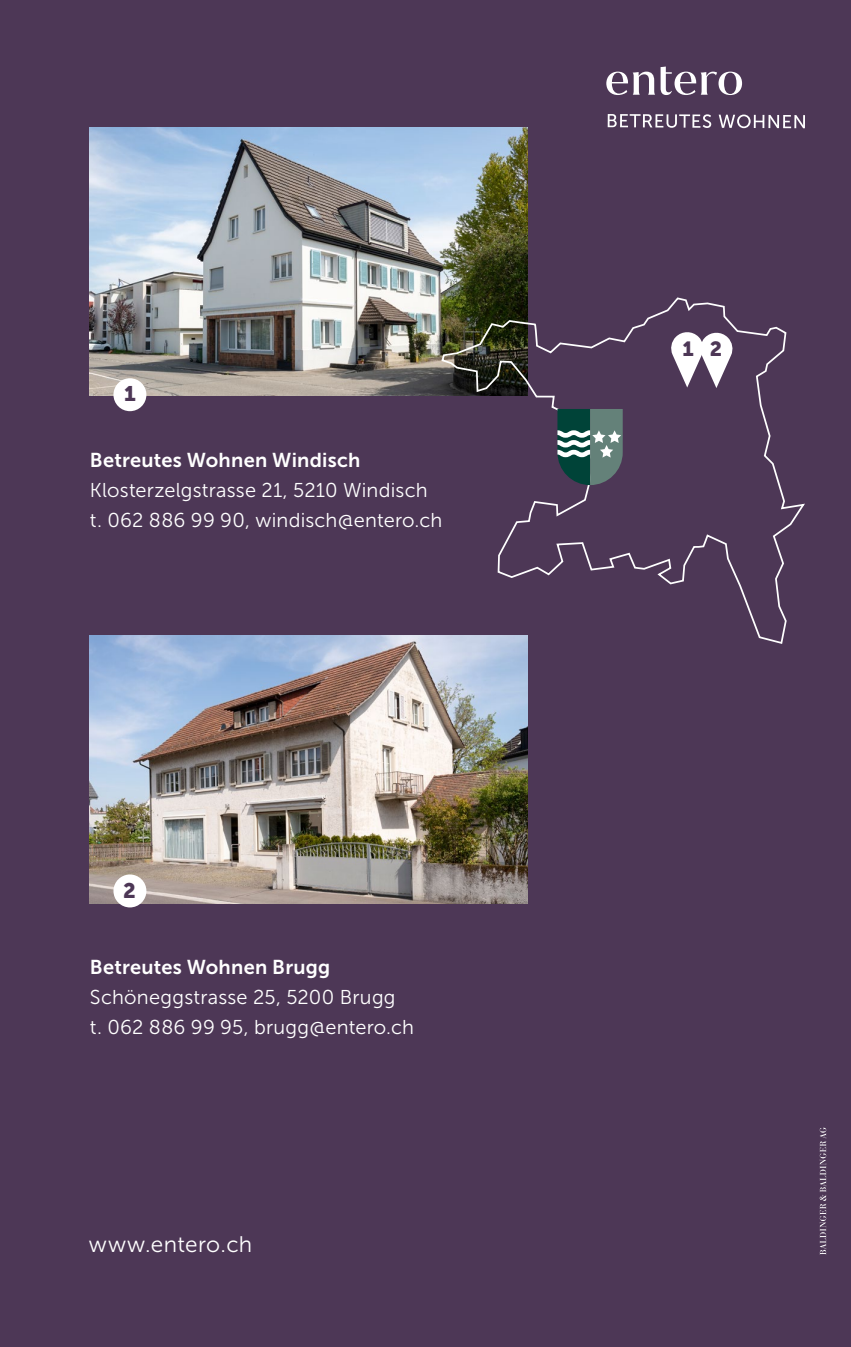
<style>
.page{position:relative;width:851px;height:1347px;background:#fff}
.page>*{position:absolute;margin:0;border:0;box-sizing:border-box;transform-origin:0 0}
.t1{font:22.5px "Museo Sans 300";letter-spacing:.02em;color:#fff}
.t2{font:21px "Museo Sans 900";color:#4d3756}
.t3{font:20.5px "Museo Sans 900";color:#4d3756}
.t4{font:20px/30px "Museo Sans 300";letter-spacing:.01em;color:#fff}
.t5{font:20px "Museo Sans 700";letter-spacing:.01em;color:#fff}
</style>
<div class="page">
<div style="left:0;top:0;width:850px;height:1346px;background:#4d3756"></div>
<img style="left:90px;top:128px;width:437px;height:267px">
<img style="left:90px;top:636px;width:437px;height:267px">
<div style="left:113px;top:378px;width:33px;height:33px;background:#fff;border-radius:50%"></div>
<div style="left:113px;top:874px;width:33px;height:33px;background:#fff;border-radius:50%"></div>
<svg style="left:607px;top:114px;width:104px;height:14px"></svg>
<svg style="left:718px;top:114px;width:86px;height:14px"></svg>
<svg style="left:606px;top:67px;width:136px;height:28px"></svg>
<svg style="left:440px;top:296px;width:365px;height:349px"></svg>
<svg style="left:557px;top:409px;width:65px;height:76px;background:#547571"></svg>
<svg style="left:669px;top:330px;width:64px;height:58px"></svg>
<svg style="left:819px;top:1127px;width:7px;height:127px"></svg>
<p class="t2" style="left:124px;top:382px;width:13px">1</p>
<p class="t5" style="left:90px;top:449px;width:272px">Betreutes Wohnen Windisch</p>
<p class="t4" style="left:90px;top:475px;width:354px">Klosterzelgstrasse 21, 5210 Windisch t. 062 886 99 90, windisch@entero.ch</p>
<p class="t2" style="left:123px;top:878px;width:14px">2</p>
<p class="t5" style="left:90px;top:956px;width:242px">Betreutes Wohnen Brugg</p>
<p class="t4" style="left:90px;top:982px;width:325px">Schöneggstrasse 25, 5200 Brugg<br>t. 062 886 99 95, brugg@entero.ch</p>
<p class="t1" style="left:89px;top:1232px;width:165px">www.entero.ch</p>
<p class="t3" style="left:682px;top:337px;width:42px">1 2</p>
</div>
